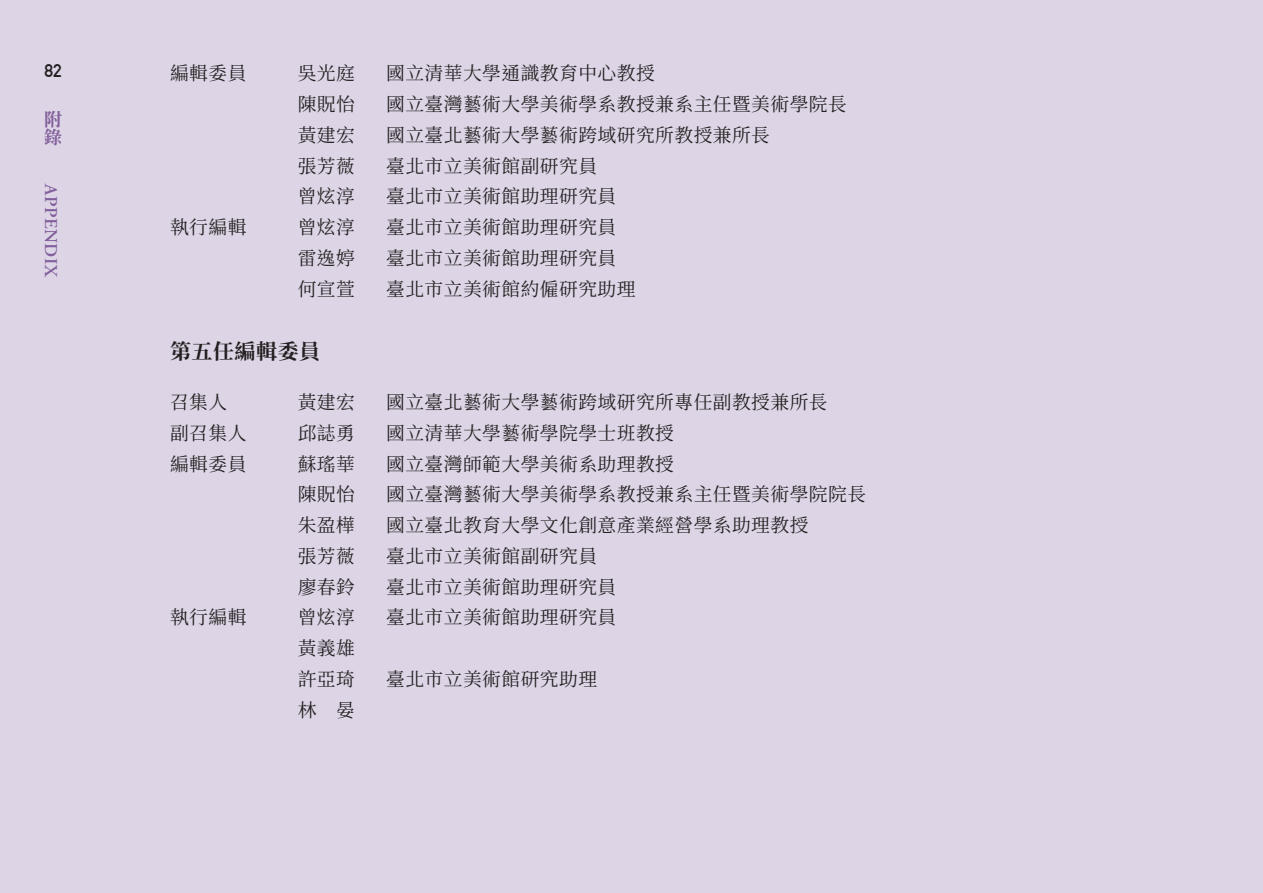
<style>
.page{position:relative;width:1263px;height:893px;background:#ddd5e6}
.page>*{position:absolute;margin:0;border:0;box-sizing:border-box;transform-origin:0 0}
.t1{font:700 21px "Source Han Serif TC";letter-spacing:.025em;color:#231f20}
.t2{font:18.75px/30.8px "Source Han Serif TC";letter-spacing:.025em;color:#231f20}
.t3{font:600 18px "Adobe Garamond Pro";letter-spacing:.025em;color:#825f9c}
.t4{font:700 18px/18.5px "Source Han Serif TC";color:#825f9c}
.t5{font:700 18px "DIN Alternate";color:#231f20}
</style>
<div class="page">
<p class="t5" style="left:44px;top:57px;width:19px">82</p>
<p class="t4" style="left:44px;top:110px;width:20px">附錄</p>
<p class="t3" style="left:61px;top:184px;width:94px;rotate:90deg">APPENDIX</p>
<p class="t2" style="left:170px;top:58px;width:78px">編輯委員</p>
<p class="t2" style="left:298px;top:58px;width:59px">吳光庭</p>
<p class="t2" style="left:386px;top:58px;width:270px">國立清華大學通識教育中心教授</p>
<p class="t2" style="left:298px;top:89px;width:59px">陳貺怡</p>
<p class="t2" style="left:386px;top:89px;width:462px">國立臺灣藝術大學美術學系教授兼系主任暨美術學院長</p>
<p class="t2" style="left:298px;top:120px;width:59px">黃建宏</p>
<p class="t2" style="left:386px;top:120px;width:385px">國立臺北藝術大學藝術跨域研究所教授兼所長</p>
<p class="t2" style="left:298px;top:151px;width:59px">張芳薇</p>
<p class="t2" style="left:386px;top:151px;width:212px">臺北市立美術館副研究員</p>
<p class="t2" style="left:298px;top:181px;width:59px">曾炫淳</p>
<p class="t2" style="left:386px;top:181px;width:232px">臺北市立美術館助理研究員</p>
<p class="t2" style="left:170px;top:212px;width:78px">執行編輯</p>
<p class="t2" style="left:298px;top:212px;width:59px">曾炫淳</p>
<p class="t2" style="left:386px;top:212px;width:232px">臺北市立美術館助理研究員</p>
<p class="t2" style="left:298px;top:243px;width:59px">雷逸婷</p>
<p class="t2" style="left:386px;top:243px;width:232px">臺北市立美術館助理研究員</p>
<p class="t2" style="left:298px;top:274px;width:59px">何宣萱</p>
<p class="t2" style="left:386px;top:274px;width:251px">臺北市立美術館約僱研究助理</p>
<p class="t1" style="left:170px;top:339px;width:152px">第五任編輯委員</p>
<p class="t2" style="left:170px;top:387px;width:59px">召集人</p>
<p class="t2" style="left:298px;top:387px;width:59px">黃建宏</p>
<p class="t2" style="left:386px;top:387px;width:443px">國立臺北藝術大學藝術跨域研究所專任副教授兼所長</p>
<p class="t2" style="left:170px;top:418px;width:78px">副召集人</p>
<p class="t2" style="left:298px;top:418px;width:59px">邱誌勇</p>
<p class="t2" style="left:386px;top:418px;width:289px">國立清華大學藝術學院學士班教授</p>
<p class="t2" style="left:170px;top:449px;width:78px">編輯委員</p>
<p class="t2" style="left:298px;top:449px;width:59px">蘇瑤華</p>
<p class="t2" style="left:386px;top:449px;width:289px">國立臺灣師範大學美術系助理教授</p>
<p class="t2" style="left:298px;top:479px;width:59px">陳貺怡</p>
<p class="t2" style="left:386px;top:479px;width:481px">國立臺灣藝術大學美術學系教授兼系主任暨美術學院院長</p>
<p class="t2" style="left:298px;top:510px;width:59px">朱盈樺</p>
<p class="t2" style="left:386px;top:510px;width:424px">國立臺北教育大學文化創意產業經營學系助理教授</p>
<p class="t2" style="left:298px;top:541px;width:59px">張芳薇</p>
<p class="t2" style="left:386px;top:541px;width:212px">臺北市立美術館副研究員</p>
<p class="t2" style="left:298px;top:572px;width:59px">廖春鈴</p>
<p class="t2" style="left:386px;top:572px;width:232px">臺北市立美術館助理研究員</p>
<p class="t2" style="left:170px;top:602px;width:78px">執行編輯</p>
<p class="t2" style="left:298px;top:602px;width:59px">曾炫淳</p>
<p class="t2" style="left:386px;top:602px;width:232px">臺北市立美術館助理研究員</p>
<p class="t2" style="left:298px;top:633px;width:59px">黃義雄許亞琦</p>
<p class="t2" style="left:386px;top:664px;width:212px">臺北市立美術館研究助理</p>
<p class="t2" style="left:298px;top:695px;width:59px">林　晏</p>
</div>
